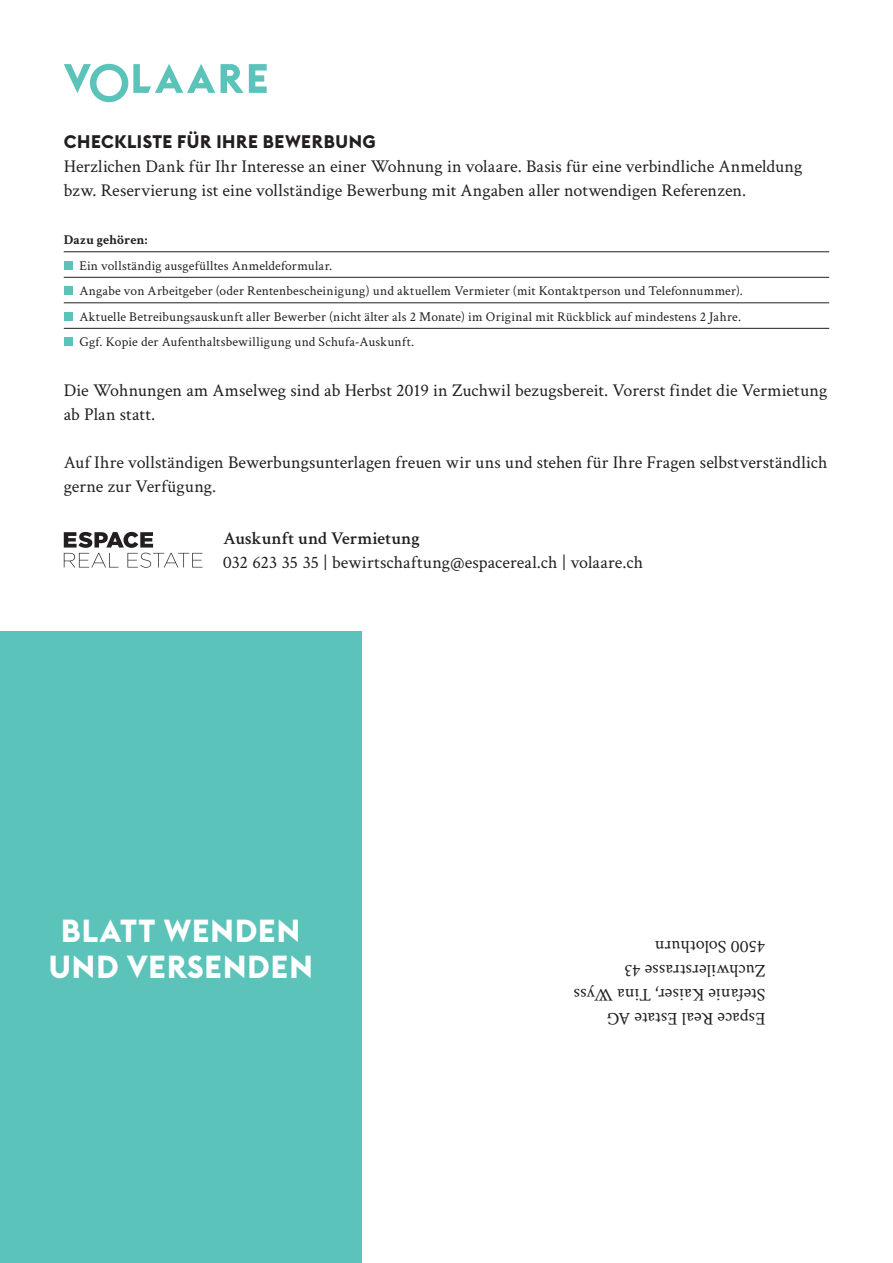
<style>
.page{position:relative;width:893px;height:1263px;background:#fff}
.page>*{position:absolute;margin:0;border:0;box-sizing:border-box;transform-origin:0 0}
.t1{font:700 31.5px "Euclid Flex";letter-spacing:.035em;color:#fff}
.t2{font:18px/24px "Crimson Text";letter-spacing:.005em;color:#231f20}
.t3{font:700 18px "Euclid Flex";letter-spacing:.03em;color:#231f20}
.t4{font:600 18px "Crimson Text";color:#231f20}
.t5{font:13.5px/25.5px "Crimson Text";letter-spacing:.015em;color:#231f20}
.t6{font:700 13.5px "Crimson Text";color:#231f20}
</style>
<div class="page">
<svg style="left:64px;top:64px;width:151px;height:38px"></svg>
<svg style="left:221px;top:64px;width:46px;height:29px"></svg>
<hr style="left:64px;top:277px;width:765px;height:1px;background:#231f20">
<hr style="left:64px;top:302px;width:765px;height:1px;background:#231f20">
<hr style="left:64px;top:328px;width:765px;height:1px;background:#231f20">
<hr style="left:64px;top:251px;width:765px;height:1px;background:#231f20">
<div style="left:64px;top:261px;width:8px;height:9px;background:#5bc3b9"></div>
<div style="left:64px;top:287px;width:8px;height:8px;background:#5bc3b9"></div>
<div style="left:64px;top:312px;width:8px;height:9px;background:#5bc3b9"></div>
<div style="left:64px;top:338px;width:8px;height:8px;background:#5bc3b9"></div>
<div style="left:0;top:631px;width:361px;height:632px;background:#5bc3b9"></div>
<svg style="left:64px;top:532px;width:139px;height:36px"></svg>
<p class="t3" style="left:64px;top:132px;width:313px">CHECKLISTE FÜR IHRE BEWERBUNG</p>
<p class="t2" style="left:64px;top:154px;width:740px">Herzlichen Dank für Ihr Interesse an einer Wohnung in volaare. Basis für eine verbindliche Anmeldung bzw. Reservierung ist eine vollständige Bewerbung mit Angaben aller notwendigen Referenzen.</p>
<p class="t6" style="left:64px;top:232px;width:85px">Dazu gehören:</p>
<p class="t5" style="left:79px;top:252px;width:665px">Ein vollständig ausgefülltes Anmeldeformular.<br>Angabe von Arbeitgeber (oder Rentenbescheinigung) und aktuellem Vermieter (mit Kontaktperson und Telefonnummer).<br>Aktuelle Betreibungsauskunft aller Bewerber (nicht älter als 2 Monate) im Original mit Rückblick auf mindestens 2 Jahre.<br>Ggf. Kopie der Aufenthaltsbewilligung und Schufa-Auskunft.</p>
<p class="t2" style="left:64px;top:377px;width:765px">Die Wohnungen am Amselweg sind ab Herbst 2019 in Zuchwil bezugsbereit. Vorerst findet die Vermietung ab Plan statt.</p>
<p class="t2" style="left:64px;top:449px;width:765px">Auf Ihre vollständigen Bewerbungsunterlagen freuen wir uns und stehen für Ihre Fragen selbstverständlich gerne zur Verfügung.</p>
<p class="t4" style="left:223px;top:525px;width:198px">Auskunft und Vermietung</p>
<p class="t2" style="left:223px;top:549px;width:421px">032 623 35 35 | bewirtschaftung@espacereal.ch | volaare.ch</p>
<h1 class="t1" style="left:61px;top:913px;width:240px">BLATT WENDEN</h1>
<p class="t2" style="left:765px;top:959px;width:112px;rotate:-180deg">4500 Solothurn</p>
<h1 class="t1" style="left:49px;top:949px;width:266px">UND VERSENDEN</h1>
<p class="t2" style="left:765px;top:1031px;width:193px;rotate:-180deg">Espace Real Estate AG<br>Stefanie Kaiser, Tina Wyss<br>Zuchwilerstrasse 43</p>
</div>
